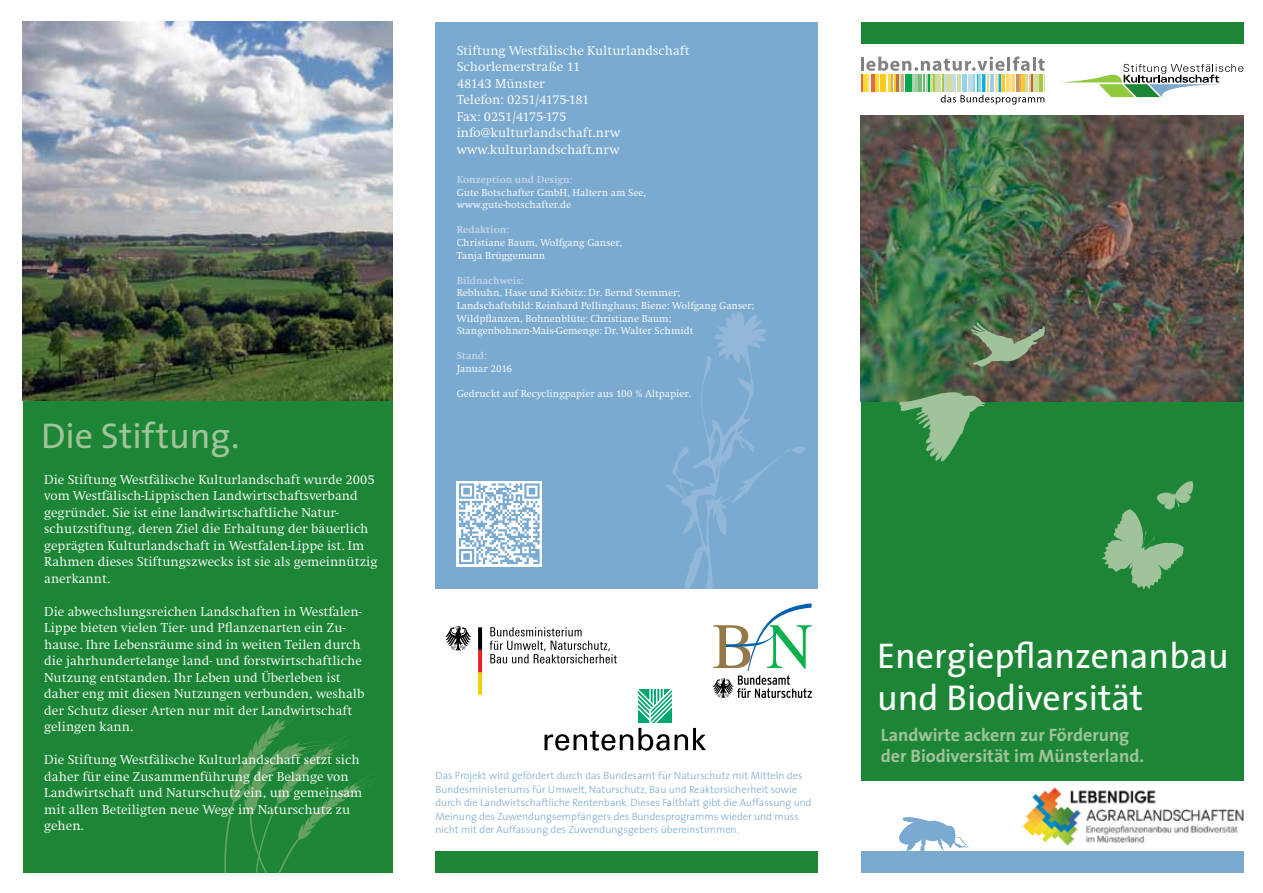
<style>
.page{position:relative;width:1263px;height:893px;background:#fff}
.page>*{position:absolute;margin:0;border:0;box-sizing:border-box;transform-origin:0 0}
.t1{font:36px/42px "The Sans";color:#fff}
.t2{font:36px "The Sans";color:#a0c39b}
.t3{font:700 18px/21px "The Sans";color:#a0c39b}
.t4{font:300 13.5px/16.5px "Swift";color:#fff}
.t5{font:300 10.5px/12.6px "Swift";color:#fff}
.t6{font:300 10.5px/13.5px "The Sans";color:#7baad1}
.t7{font:700 10.5px "Swift";color:#c3d5e9}
</style>
<div class="page">
<div style="left:861px;top:401px;width:382px;height:380px;background:#1c8636"></div>
<div style="left:861px;top:851px;width:382px;height:21px;background:#7baad1"></div>
<div style="left:435px;top:851px;width:383px;height:21px;background:#1c8636"></div>
<img style="left:861px;top:115px;width:382px;height:286px">
<div style="left:435px;top:22px;width:383px;height:567px;background:#7baad1"></div>
<svg style="left:666px;top:311px;width:139px;height:278px"></svg>
<div style="left:861px;top:22px;width:382px;height:21px;background:#1c8636"></div>
<svg style="left:1061px;top:64px;width:182px;height:33px"></svg>
<div style="left:23px;top:392px;width:370px;height:480px;background:#1c8636"></div>
<svg style="left:224px;top:703px;width:153px;height:169px"></svg>
<img style="left:23px;top:22px;width:370px;height:378px">
<svg style="left:457px;top:481px;width:85px;height:85px"></svg>
<svg style="left:459px;top:483px;width:81px;height:81px"></svg>
<svg style="left:713px;top:603px;width:99px;height:95px"></svg>
<svg style="left:544px;top:689px;width:162px;height:62px"></svg>
<svg style="left:490px;top:627px;width:127px;height:36px"></svg>
<svg style="left:445px;top:626px;width:26px;height:25px"></svg>
<svg style="left:478px;top:627px;width:4px;height:68px"></svg>
<svg style="left:898px;top:392px;width:88px;height:70px"></svg>
<svg style="left:971px;top:322px;width:74px;height:46px;background:#718065"></svg>
<svg style="left:899px;top:817px;width:70px;height:34px"></svg>
<svg style="left:1102px;top:481px;width:91px;height:108px"></svg>
<svg style="left:861px;top:56px;width:183px;height:49px"></svg>
<img style="left:1022px;top:787px;width:221px;height:59px">
<h1 class="t2" style="left:41px;top:406px;width:200px">Die Stiftung.</h1>
<p class="t4" style="left:44px;top:472px;width:335px">Die Stiftung Westfälische Kulturlandschaft wurde 2005 vom Westfälisch-Lippischen Landwirtschaftsverband gegründet. Sie ist eine landwirtschaftliche Natur&shy;schutzstiftung, deren Ziel die Erhaltung der bäuerlich geprägten Kulturlandschaft in Westfalen-Lippe ist. Im Rahmen dieses Stiftungszwecks ist sie als gemeinnützig anerkannt.</p>
<p class="t4" style="left:44px;top:604px;width:322px">Die abwechslungsreichen Landschaften in Westfalen-Lippe bieten vielen Tier- und Pflanzenarten ein Zu&shy;hause. Ihre Lebensräume sind in weiten Teilen durch die jahrhundertelange land- und forstwirtschaftliche Nutzung entstanden. Ihr Leben und Überleben ist daher eng mit diesen Nutzungen verbunden, weshalb der Schutz dieser Arten nur mit der Landwirtschaft gelingen kann.</p>
<p class="t4" style="left:44px;top:752px;width:320px">Die Stiftung Westfälische Kulturlandschaft setzt sich daher für eine Zusammenführung der Belange von Landwirtschaft und Naturschutz ein, um gemeinsam mit allen Beteiligten neue Wege im Naturschutz zu gehen.</p>
<p class="t4" style="left:457px;top:43px;width:234px">Stiftung Westfälische Kulturlandschaft<br>Schorlemerstraße 11<br>48143 Münster<br>Telefon: 0251/4175-181<br>Fax: 0251/4175-175 info@kulturlandschaft.nrw www.kulturlandschaft.nrw</p>
<p class="t7" style="left:457px;top:174px;width:117px">Konzeption und Design:</p>
<p class="t5" style="left:457px;top:186px;width:191px">Gute Botschafter GmbH, Haltern am See, www.gute-botschafter.de</p>
<p class="t7" style="left:457px;top:224px;width:54px">Redaktion:</p>
<p class="t5" style="left:457px;top:237px;width:167px">Christiane Baum, Wolfgang Ganser,<br>Tanja Brüggemann</p>
<p class="t7" style="left:457px;top:275px;width:68px">Bildnachweis:</p>
<p class="t5" style="left:457px;top:287px;width:299px">Rebhuhn, Hase und Kiebitz: Dr. Bernd Stemmer; Landschaftsbild: Reinhard Pellinghaus; Biene: Wolfgang Ganser; Wildpflanzen, Bohnenblüte: Christiane Baum; Stangenbohnen-Mais-Gemenge: Dr. Walter Schmidt</p>
<p class="t7" style="left:457px;top:350px;width:31px">Stand:</p>
<p class="t5" style="left:457px;top:363px;width:57px">Januar 2016</p>
<p class="t5" style="left:457px;top:388px;width:236px">Gedruckt auf Recyclingpapier aus 100 % Altpapier.</p>
<p class="t6" style="left:435px;top:768px;width:378px">Das Projekt wird gefördert durch das Bundesamt für Naturschutz mit Mitteln des Bundesministeriums für Umwelt, Naturschutz, Bau und Reaktorsicherheit sowie durch die Landwirtschaftliche Rentenbank. Dieses Faltblatt gibt die Auffassung und Meinung des Zuwendungsempfängers des Bundesprogramms wieder und muss nicht mit der Auffassung des Zuwendungsgebers übereinstimmen.</p>
<h1 class="t1" style="left:877px;top:633px;width:353px">Energiepflanzenanbau und Biodiversität</h1>
<h2 class="t3" style="left:881px;top:724px;width:265px">Landwirte ackern zur Förderung der Biodiversität im Münsterland.</h2>
</div>
